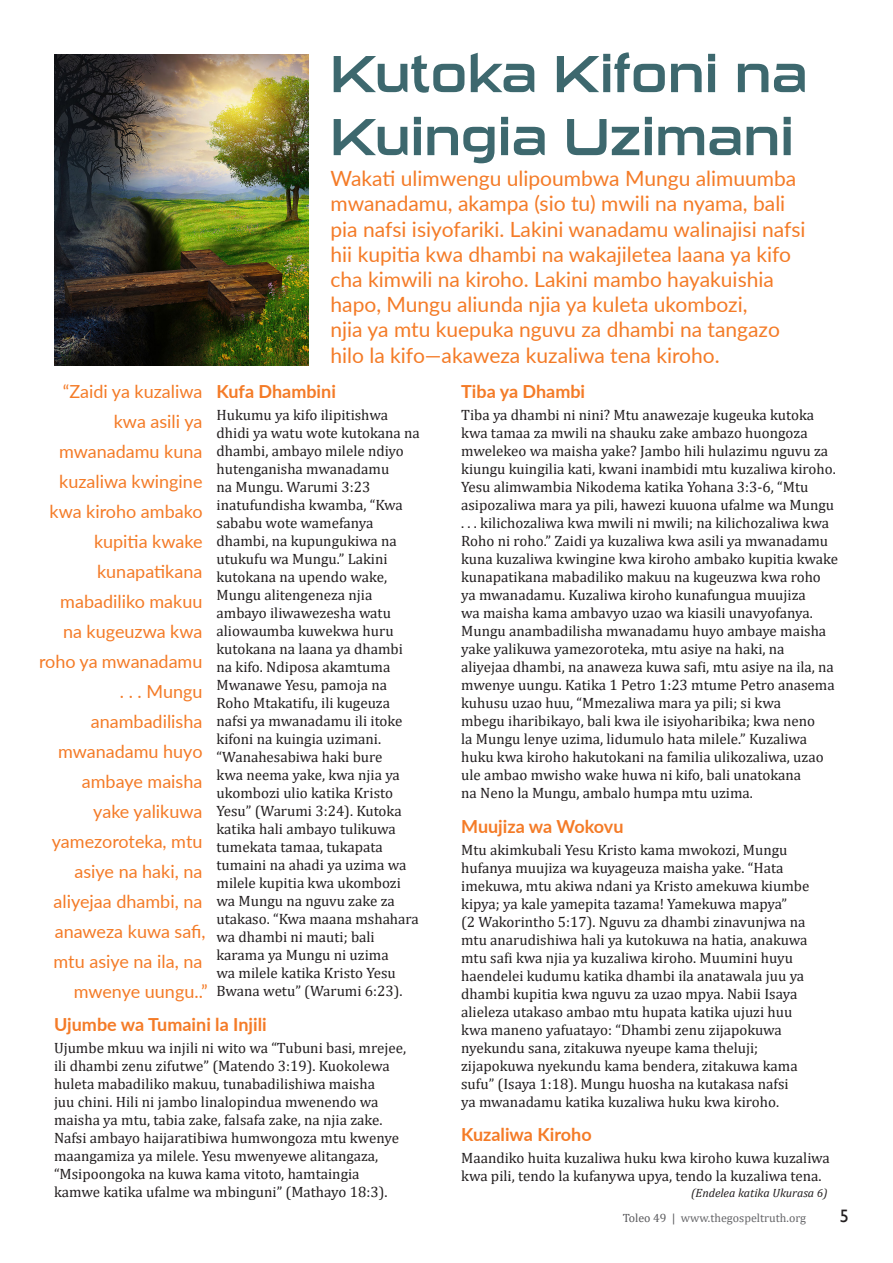
<style>
.page{position:relative;width:893px;height:1263px;background:#fff}
.page>*{position:absolute;margin:0;border:0;box-sizing:border-box;transform-origin:0 0}
.Body{font:52.5px/63px "Sui Generis Rg";color:#3d686e}
.Deck{font:21px/25.2px "Lato";color:#f47b27}
.Side_Quote_Right{font:18px/30px "Lato";color:#f47b27;text-align:right}
.Main_Article_Subs{font:700 18px "Lato";color:#f47b27}
.t1{font:18px "Gill Sans";color:#231f20}
.Body-2{font:15px/18px "Cambria";color:#231f20}
.Body-3{font:12px "Cambria";color:#67676a}
.Continued_from{font:italic 12px "Cambria";color:#231f20}
.s1{color:#5a5a5d}
</style>
<div class="page">
<img style="left:54px;top:54px;width:255px;height:312px">
<p class="Body" style="left:330px;top:43px;width:479px">Kutoka Kifoni na<br>Kuingia Uzimani</p>
<p class="Deck" style="left:330px;top:165px;width:477px">Wakati ulimwengu ulipoumbwa Mungu alimuumba mwanadamu, akampa (sio tu) mwili na nyama, bali pia nafsi isiyofariki. Lakini wanadamu walinajisi nafsi hii kupitia kwa dhambi na wakajiletea laana ya kifo cha kimwili na kiroho. Lakini mambo hayakuishia hapo, Mungu aliunda njia ya kuleta ukombozi,<br>njia ya mtu kuepuka nguvu za dhambi na tangazo hilo la kifo—akaweza kuzaliwa tena kiroho.</p>
<p class="Side_Quote_Right" style="left:39px;top:376px;width:170px">“Zaidi ya kuzaliwa kwa asili ya mwanadamu kuna kuzaliwa kwingine kwa kiroho ambako kupitia kwake kunapatikana mabadiliko makuu<br>na kugeuzwa kwa roho ya mwanadamu . . . Mungu anambadilisha mwanadamu huyo ambaye maisha<br>yake yalikuwa yamezoroteka, mtu asiye na haki, na aliyejaa dhambi, na anaweza kuwa safi, mtu asiye na ila, na mwenye uungu..”</p>
<p class="Main_Article_Subs" style="left:217px;top:378px;width:121px">Kufa Dhambini</p>
<p class="Body-2" style="left:217px;top:406px;width:205px">Hukumu ya kifo ilipitishwa dhidi ya watu wote kutokana na dhambi, ambayo milele ndiyo hutenganisha mwanadamu<br>na Mungu. Warumi 3:23 inatufundisha kwamba, “Kwa sababu wote wamefanya dhambi, na kupungukiwa na utukufu wa Mungu.” Lakini kutokana na upendo wake,<br>Mungu alitengeneza njia ambayo iliwawezesha watu aliowaumba kuwekwa huru kutokana na laana ya dhambi na kifo. Ndiposa akamtuma<br>Mwanawe Yesu, pamoja na<br>Roho Mtakatifu, ili kugeuza nafsi ya mwanadamu ili itoke kifoni na kuingia uzimani. “Wanahesabiwa haki bure<br>kwa neema yake, kwa njia ya ukombozi ulio katika Kristo<br>Yesu” (Warumi 3:24). Kutoka katika hali ambayo tulikuwa tumekata tamaa, tukapata tumaini na ahadi ya uzima wa milele kupitia kwa ukombozi wa Mungu na nguvu zake za utakaso. “Kwa maana mshahara wa dhambi ni mauti; bali karama ya Mungu ni uzima<br>wa milele katika Kristo Yesu<br>Bwana wetu” (Warumi 6:23).</p>
<p class="Main_Article_Subs" style="left:54px;top:1011px;width:214px">Ujumbe wa Tumaini la Injili</p>
<p class="Body-2" style="left:54px;top:1039px;width:354px">Ujumbe mkuu wa injili ni wito wa “Tubuni basi, mrejee, ili dhambi zenu zifutwe” (Matendo 3:19). Kuokolewa huleta mabadiliko makuu, tunabadilishiwa maisha<br>juu chini. Hili ni jambo linalopindua mwenendo wa maisha ya mtu, tabia zake, falsafa zake, na njia zake.<br>Nafsi ambayo haijaratibiwa humwongoza mtu kwenye maangamiza ya milele. Yesu mwenyewe alitangaza, “Msipoongoka na kuwa kama vitoto, hamtaingia kamwe katika ufalme wa mbinguni” (Mathayo 18:3).</p>
<p class="Main_Article_Subs" style="left:461px;top:378px;width:126px">Tiba ya Dhambi</p>
<p class="Body-2" style="left:461px;top:406px;width:378px">Tiba ya dhambi ni nini? Mtu anawezaje kugeuka kutoka kwa tamaa za mwili na shauku zake ambazo huongoza mwelekeo wa maisha yake? Jambo hili hulazimu nguvu za kiungu kuingilia kati, kwani inambidi mtu kuzaliwa kiroho.<br>Yesu alimwambia Nikodema katika Yohana 3:3-6, “Mtu asipozaliwa mara ya pili, hawezi kuuona ufalme wa Mungu . . . kilichozaliwa kwa mwili ni mwili; na kilichozaliwa kwa Roho ni roho.” Zaidi ya kuzaliwa kwa asili ya mwanadamu kuna kuzaliwa kwingine kwa kiroho ambako kupitia kwake kunapatikana mabadiliko makuu na kugeuzwa kwa roho ya mwanadamu. Kuzaliwa kiroho kunafungua muujiza<br>wa maisha kama ambavyo uzao wa kiasili unavyofanya.<br>Mungu anambadilisha mwanadamu huyo ambaye maisha yake yalikuwa yamezoroteka, mtu asiye na haki, na<br>aliyejaa dhambi, na anaweza kuwa safi, mtu asiye na ila, na mwenye uungu. Katika 1 Petro 1:23 mtume Petro anasema kuhusu uzao huu, “Mmezaliwa mara ya pili; si kwa<br>mbegu iharibikayo, bali kwa ile isiyoharibika; kwa neno<br>la Mungu lenye uzima, lidumulo hata milele.” Kuzaliwa huku kwa kiroho hakutokani na familia ulikozaliwa, uzao ule ambao mwisho wake huwa ni kifo, bali unatokana<br>na Neno la Mungu, ambalo humpa mtu uzima.</p>
<p class="Main_Article_Subs" style="left:461px;top:813px;width:164px">Muujiza wa Wokovu</p>
<p class="Body-2" style="left:461px;top:841px;width:350px">Mtu akimkubali Yesu Kristo kama mwokozi, Mungu hufanya muujiza wa kuyageuza maisha yake. “Hata imekuwa, mtu akiwa ndani ya Kristo amekuwa kiumbe kipya; ya kale yamepita tazama! Yamekuwa mapya”<br>(2 Wakorintho 5:17). Nguvu za dhambi zinavunjwa na mtu anarudishiwa hali ya kutokuwa na hatia, anakuwa mtu safi kwa njia ya kuzaliwa kiroho. Muumini huyu haendelei kudumu katika dhambi ila anatawala juu ya dhambi kupitia kwa nguvu za uzao mpya. Nabii Isaya alieleza utakaso ambao mtu hupata katika ujuzi huu kwa maneno yafuatayo: “Dhambi zenu zijapokuwa nyekundu sana, zitakuwa nyeupe kama theluji; zijapokuwa nyekundu kama bendera, zitakuwa kama sufu” (Isaya 1:18). Mungu huosha na kutakasa nafsi<br>ya mwanadamu katika kuzaliwa huku kwa kiroho.</p>
<p class="Main_Article_Subs" style="left:461px;top:1121px;width:132px">Kuzaliwa Kiroho</p>
<p class="Body-2" style="left:461px;top:1149px;width:370px">Maandiko huita kuzaliwa huku kwa kiroho kuwa kuzaliwa kwa pili, tendo la kufanywa upya, tendo la kuzaliwa tena.</p>
<p class="Continued_from" style="left:691px;top:1184px;width:138px">(Endelea katika Ukurasa 6)</p>
<p class="Body-3" style="left:623px;top:1210px;width:185px"><span class="s1">Toleo 49 |</span> www.thegospeltruth.org</p>
<p class="t1" style="left:840px;top:1205px;width:10px">5</p>
</div>
